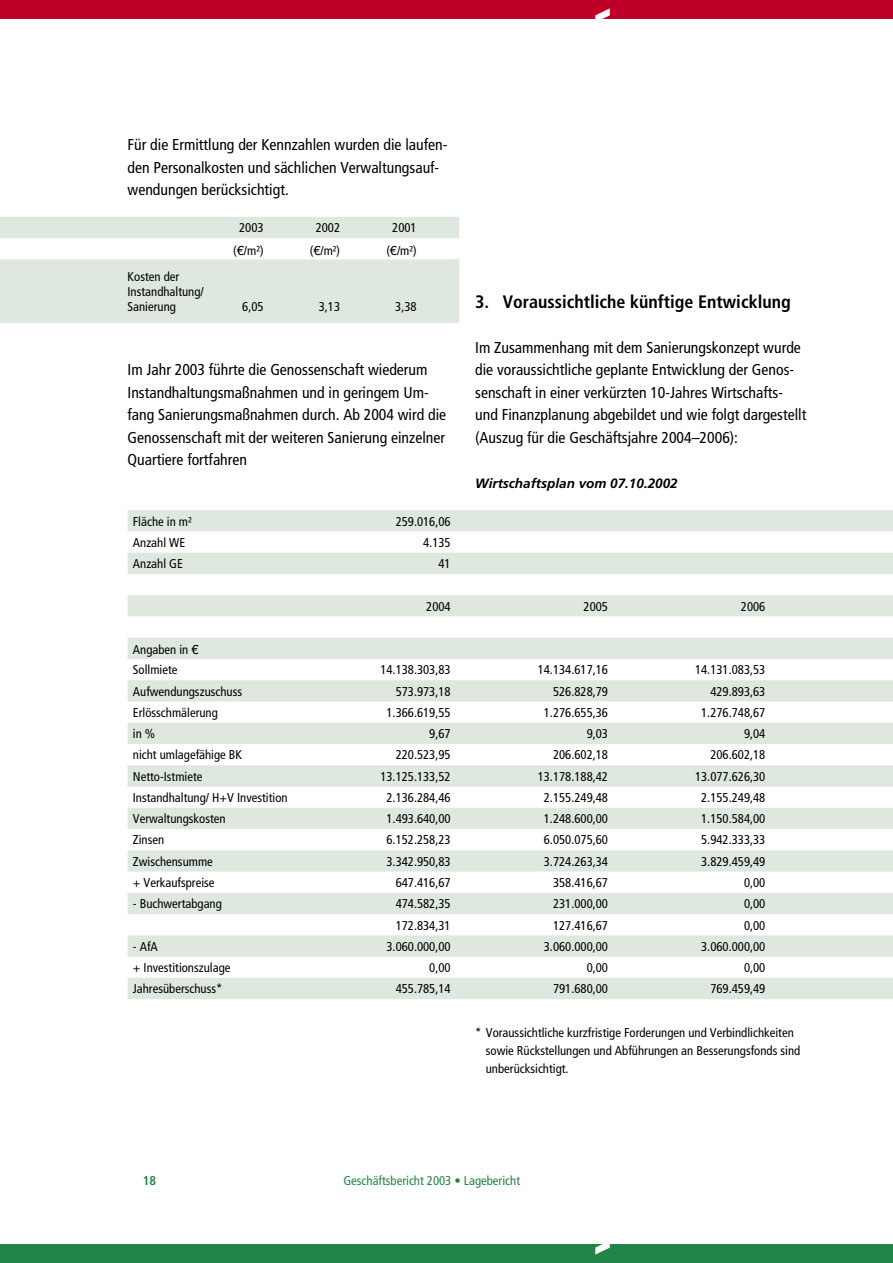
<style>
.page{position:relative;width:893px;height:1263px;background:#fff}
.page>*{position:absolute;margin:0;border:0;box-sizing:border-box;transform-origin:0 0}
.t1{font:700 condensed 18px "Frutiger";color:#000}
.t2{font:condensed 15.75px/22.5px "Frutiger";color:#000}
.t3{font:italic 700 13.5px "Frutiger";color:#000}
.t4{font:condensed 12.75px/15px "Frutiger";color:#000}
.t5{font:condensed 12.75px "Frutiger";color:#228448}
.t6{font:700 condensed 12.75px "Frutiger";color:#228448}
.s1{font-family:"Helvetica Neue";font-stretch:normal}
</style>
<div class="page">
<div style="left:0;top:0;width:893px;height:19px;background:#be0027"></div>
<div style="left:0;top:1244px;width:893px;height:19px;background:#228448"></div>
<svg style="left:595px;top:1244px;width:15px;height:10px"></svg>
<svg style="left:595px;top:8px;width:15px;height:11px"></svg>
<svg style="left:0;top:217px;width:459px;height:106px;fill:#dee8de"></svg>
<svg style="left:128px;top:510px;width:765px;height:489px;fill:#dfe8df"></svg>
<p class="t2" style="left:128px;top:133px;width:321px">Für die Ermittlung der Kennzahlen wurden die laufen&shy;den Personalkosten und sächlichen Verwaltungsauf&shy;wendungen berücksichtigt.</p>
<p class="t4" style="left:239px;top:220px;width:26px">2003</p>
<p class="t4" style="left:316px;top:220px;width:26px">2002</p>
<p class="t4" style="left:392px;top:220px;width:26px">2001</p>
<p class="t4" style="left:233px;top:243px;width:32px">(<span class="s1">€</span>/m²)</p>
<p class="t4" style="left:310px;top:243px;width:32px">(<span class="s1">€</span>/m²)</p>
<p class="t4" style="left:386px;top:243px;width:32px">(<span class="s1">€</span>/m²)</p>
<p class="t4" style="left:128px;top:269px;width:78px">Kosten der<br>Instandhaltung/<br>Sanierung</p>
<p class="t4" style="left:242px;top:299px;width:23px">6,05</p>
<p class="t4" style="left:319px;top:299px;width:23px">3,13</p>
<p class="t4" style="left:395px;top:299px;width:23px">3,38</p>
<p class="t2" style="left:128px;top:358px;width:320px">Im Jahr 2003 führte die Genossenschaft wiederum Instandhaltungsmaßnahmen und in geringem Um&shy;fang Sanierungsmaßnahmen durch. Ab 2004 wird die Genossenschaft mit der weiteren Sanierung einzelner Quartiere fortfahren</p>
<h1 class="t1" style="left:475px;top:291px;width:317px">3. Voraussichtliche künftige Entwicklung</h1>
<p class="t2" style="left:475px;top:336px;width:333px">Im Zusammenhang mit dem Sanierungskonzept wurde die voraussichtliche geplante Entwicklung der Genos&shy;senschaft in einer verkürzten 10-Jahres Wirtschafts&shy;und Finanzplanung abgebildet und wie folgt dargestellt (Auszug für die Geschäftsjahre 2004–2006):</p>
<p class="t3" style="left:475px;top:475px;width:204px">Wirtschaftsplan vom 07.10.2002</p>
<p class="t4" style="left:133px;top:514px;width:60px">Fläche in m²</p>
<p class="t4" style="left:396px;top:514px;width:57px">259.016,06</p>
<p class="t4" style="left:133px;top:535px;width:54px">Anzahl WE</p>
<p class="t4" style="left:423px;top:535px;width:29px">4.135</p>
<p class="t4" style="left:133px;top:556px;width:52px">Anzahl GE</p>
<p class="t4" style="left:438px;top:556px;width:14px">41</p>
<p class="t4" style="left:426px;top:599px;width:26px">2004</p>
<p class="t4" style="left:584px;top:599px;width:26px">2005</p>
<p class="t4" style="left:741px;top:599px;width:26px">2006</p>
<p class="t4" style="left:133px;top:640px;width:67px;line-height:20px">Angaben in <span class="s1">€<br></span>Sollmiete</p>
<p class="t4" style="left:380px;top:662px;width:72px">14.138.303,83</p>
<p class="t4" style="left:538px;top:662px;width:72px">14.134.617,16</p>
<p class="t4" style="left:695px;top:662px;width:72px">14.131.083,53</p>
<p class="t4" style="left:133px;top:684px;width:111px">Aufwendungszuschuss</p>
<p class="t4" style="left:396px;top:684px;width:57px">573.973,18</p>
<p class="t4" style="left:553px;top:684px;width:57px">526.828,79</p>
<p class="t4" style="left:710px;top:684px;width:57px">429.893,63</p>
<p class="t4" style="left:133px;top:705px;width:86px">Erlösschmälerung</p>
<p class="t4" style="left:386px;top:705px;width:66px">1.366.619,55</p>
<p class="t4" style="left:544px;top:705px;width:66px">1.276.655,36</p>
<p class="t4" style="left:701px;top:705px;width:66px">1.276.748,67</p>
<p class="t4" style="left:133px;top:726px;width:24px">in %</p>
<p class="t4" style="left:429px;top:726px;width:23px">9,67</p>
<p class="t4" style="left:587px;top:726px;width:23px">9,03</p>
<p class="t4" style="left:744px;top:726px;width:23px">9,04</p>
<p class="t4" style="left:133px;top:748px;width:111px">nicht umlagefähige BK</p>
<p class="t4" style="left:396px;top:748px;width:57px">220.523,95</p>
<p class="t4" style="left:553px;top:748px;width:57px">206.602,18</p>
<p class="t4" style="left:710px;top:748px;width:57px">206.602,18</p>
<p class="t4" style="left:133px;top:769px;width:71px">Netto-Istmiete</p>
<p class="t4" style="left:380px;top:769px;width:72px">13.125.133,52</p>
<p class="t4" style="left:538px;top:769px;width:72px">13.178.188,42</p>
<p class="t4" style="left:695px;top:769px;width:72px">13.077.626,30</p>
<p class="t4" style="left:133px;top:790px;width:156px">Instandhaltung/ H+V Investition</p>
<p class="t4" style="left:386px;top:790px;width:66px">2.136.284,46</p>
<p class="t4" style="left:544px;top:790px;width:66px">2.155.249,48</p>
<p class="t4" style="left:701px;top:790px;width:66px">2.155.249,48</p>
<p class="t4" style="left:133px;top:811px;width:94px">Verwaltungskosten</p>
<p class="t4" style="left:386px;top:811px;width:66px">1.493.640,00</p>
<p class="t4" style="left:544px;top:811px;width:66px">1.248.600,00</p>
<p class="t4" style="left:701px;top:811px;width:66px">1.150.584,00</p>
<p class="t4" style="left:133px;top:833px;width:33px">Zinsen</p>
<p class="t4" style="left:386px;top:833px;width:66px">6.152.258,23</p>
<p class="t4" style="left:544px;top:833px;width:66px">6.050.075,60</p>
<p class="t4" style="left:701px;top:833px;width:66px">5.942.333,33</p>
<p class="t4" style="left:133px;top:854px;width:82px">Zwischensumme</p>
<p class="t4" style="left:386px;top:854px;width:66px">3.342.950,83</p>
<p class="t4" style="left:544px;top:854px;width:66px">3.724.263,34</p>
<p class="t4" style="left:701px;top:854px;width:66px">3.829.459,49</p>
<p class="t4" style="left:133px;top:875px;width:83px">+ Verkaufspreise</p>
<p class="t4" style="left:396px;top:875px;width:57px">647.416,67</p>
<p class="t4" style="left:553px;top:875px;width:57px">358.416,67</p>
<p class="t4" style="left:744px;top:875px;width:23px">0,00</p>
<p class="t4" style="left:133px;top:896px;width:90px">- Buchwertabgang</p>
<p class="t4" style="left:396px;top:896px;width:57px">474.582,35</p>
<p class="t4" style="left:553px;top:896px;width:57px">231.000,00</p>
<p class="t4" style="left:744px;top:896px;width:23px">0,00</p>
<p class="t4" style="left:396px;top:918px;width:57px">172.834,31</p>
<p class="t4" style="left:553px;top:918px;width:57px">127.416,67</p>
<p class="t4" style="left:744px;top:918px;width:23px">0,00</p>
<p class="t4" style="left:133px;top:939px;width:27px">- AfA</p>
<p class="t4" style="left:386px;top:939px;width:66px">3.060.000,00</p>
<p class="t4" style="left:544px;top:939px;width:66px">3.060.000,00</p>
<p class="t4" style="left:701px;top:939px;width:66px">3.060.000,00</p>
<p class="t4" style="left:133px;top:960px;width:99px">+ Investitionszulage</p>
<p class="t4" style="left:429px;top:960px;width:23px">0,00</p>
<p class="t4" style="left:587px;top:960px;width:23px">0,00</p>
<p class="t4" style="left:744px;top:960px;width:23px">0,00</p>
<p class="t4" style="left:133px;top:981px;width:91px">Jahresüberschuss*</p>
<p class="t4" style="left:396px;top:981px;width:57px">455.785,14</p>
<p class="t4" style="left:553px;top:981px;width:57px">791.680,00</p>
<p class="t4" style="left:710px;top:981px;width:57px">769.459,49</p>
<p class="t4" style="left:486px;top:1024px;width:316px;line-height:18px;text-indent:-11px">* Voraussichtliche kurzfristige Forderungen und Verbindlichkeiten sowie Rückstellungen und Abführungen an Besserungsfonds sind unberücksichtigt.</p>
<p class="t6" style="left:143px;top:1173px;width:15px">18</p>
<p class="t5" style="left:343px;top:1173px;width:178px">Geschäftsbericht 2003 • Lagebericht</p>
</div>
